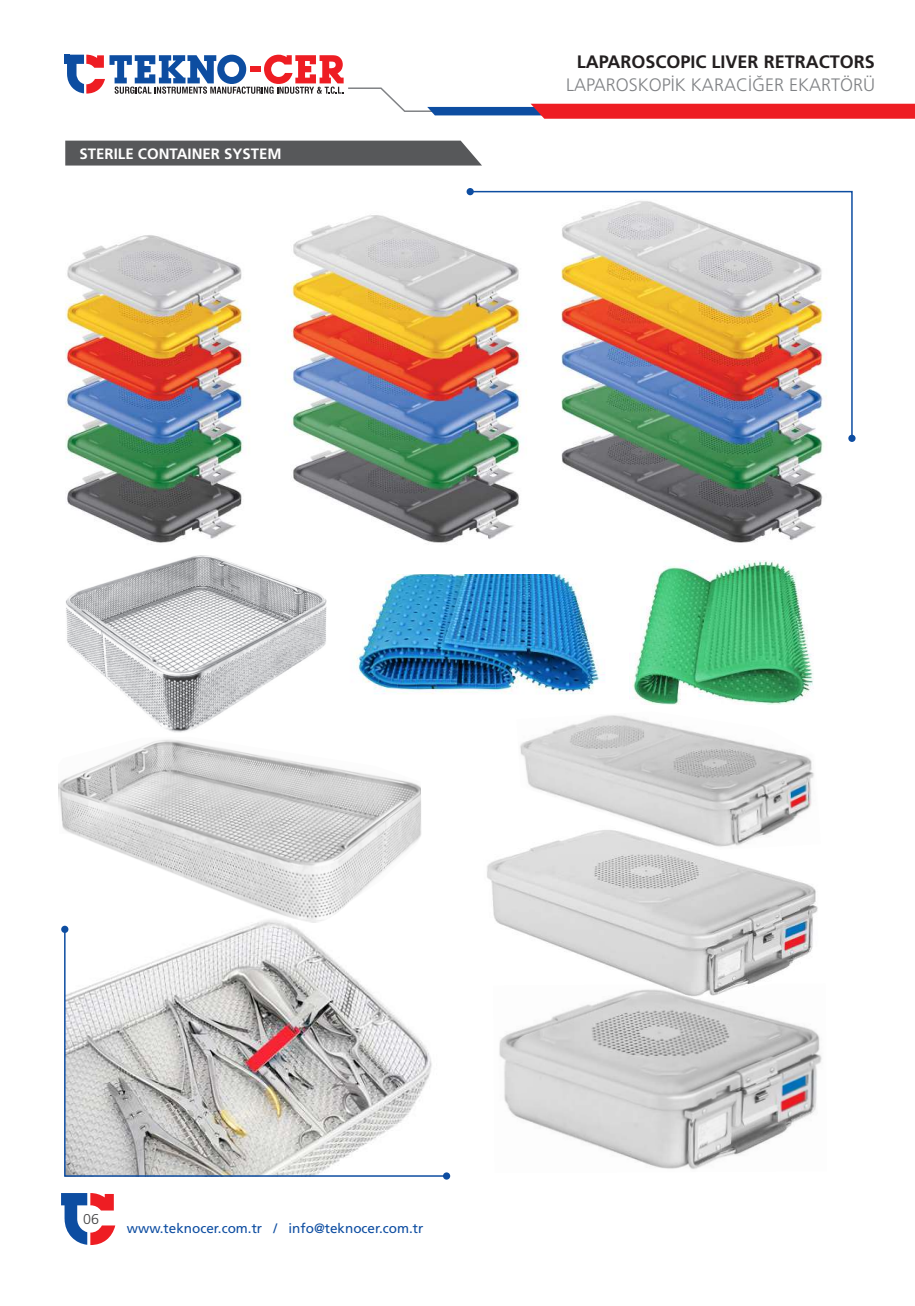
<style>
.page{position:relative;width:915px;height:1306px;background:#fff}
.page>*{position:absolute;margin:0;border:0;box-sizing:border-box;transform-origin:0 0}
.t1{font:300 18px "Frutiger CE";color:#808285}
.t2{font:700 18px "Frutiger CE";color:#231f20}
.t3{font:700 15px "Frutiger CE";color:#fff}
.t4{font:300 14.25px "Frutiger CE";color:#3e3e3f}
.t5{font:13.5px "Frutiger LT Std";color:#0d4da1}
</style>
<div class="page">
<img style="left:499px;top:999px;width:323px;height:171px">
<img style="left:356px;top:574px;width:249px;height:120px">
<div style="left:65px;top:141px;width:417px;height:24px;background:#57585a"></div>
<svg style="left:63px;top:927px;width:382px;height:250px"></svg>
<img style="left:65px;top:188px;width:785px;height:368px">
<img style="left:520px;top:715px;width:294px;height:110px">
<img style="left:66px;top:556px;width:260px;height:176px">
<img style="left:487px;top:825px;width:331px;height:174px">
<img style="left:58px;top:739px;width:363px;height:184px">
<div style="left:61px;top:925px;width:7px;height:7px;background:#0d4da1;border-radius:50%"></div>
<div style="left:443px;top:1172px;width:7px;height:7px;background:#0d4da1;border-radius:50%"></div>
<img style="left:468px;top:190px;width:385px;height:250px">
<div style="left:848px;top:434px;width:7px;height:8px;background:#0d4da1;border-radius:50%"></div>
<div style="left:466px;top:188px;width:7px;height:7px;background:#0d4da1;border-radius:50%"></div>
<img style="left:629px;top:560px;width:185px;height:144px">
<svg style="left:67px;top:55px;width:847px;height:64px"></svg>
<div style="left:64px;top:55px;width:6px;height:9px;background:#0d4da1"></div>
<svg style="left:61px;top:1193px;width:54px;height:51px"></svg>
<p class="t3" style="left:80px;top:144px;width:203px">STERILE CONTAINER SYSTEM</p>
<h1 class="t2" style="left:576px;top:51px;width:299px">LAPAROSCOPIC LIVER RETRACTORS</h1>
<h1 class="t1" style="left:566px;top:74px;width:310px">LAPAROSKOPİK KARACİĞER EKARTÖRÜ</h1>
<p class="t4" style="left:83px;top:1211px;width:17px">06</p>
<p class="t5" style="left:127px;top:1220px;width:298px">www.teknocer.com.tr / info@teknocer.com.tr</p>
</div>
